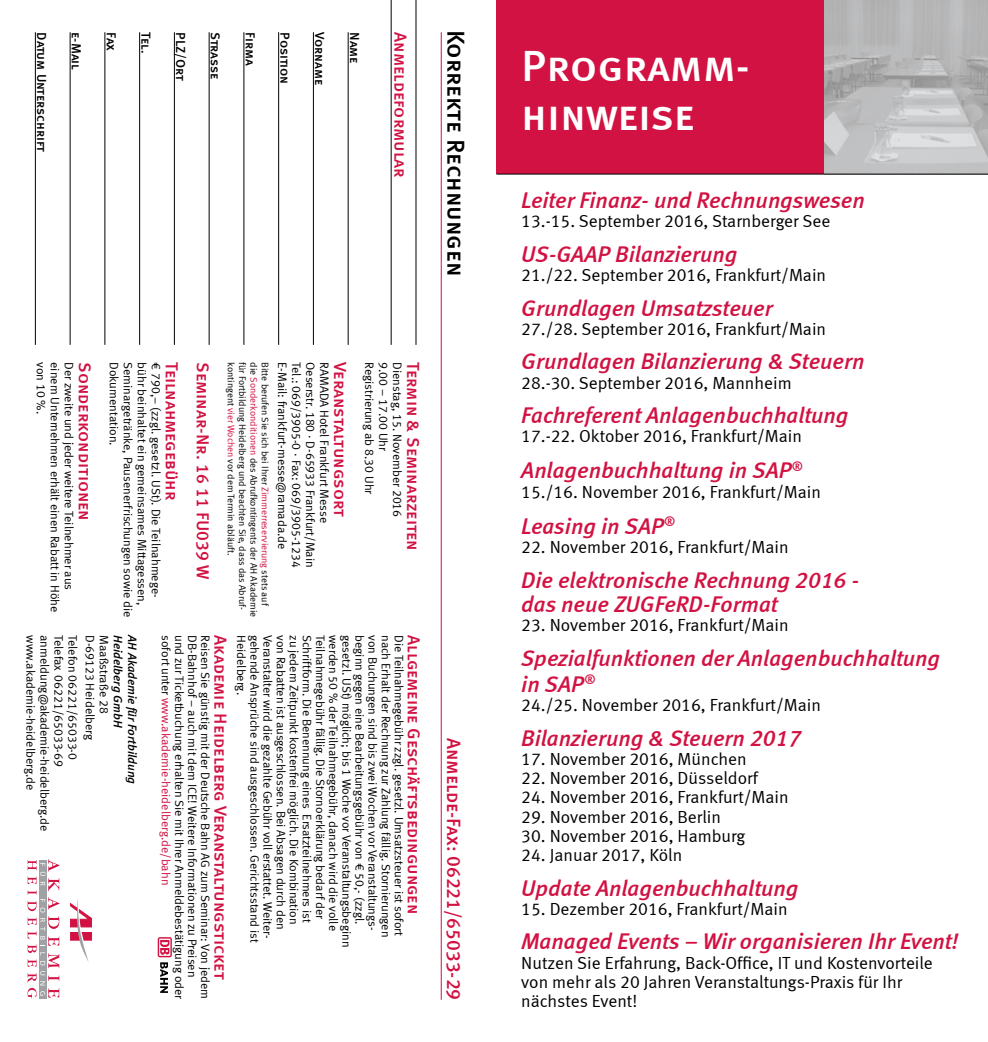
<style>
.page{position:relative;width:988px;height:1042px;background:#fff}
.page>*{position:absolute;margin:0;border:0;box-sizing:border-box;transform-origin:0 0}
.t1{font:43.75px/49px "Meta Medium LF Caps";color:#fff}
.t2{font:24.5px "Meta Medium LF Caps";color:#000}
.t3{font:italic 22.75px/24.5px "Meta Medium LF";color:#d11242}
.t4{font:19.25px "Meta Medium LF Caps";color:#d11242}
.t5{font:17.5px/19.2px "Meta Normal LF";color:#000}
.t6{font:17.5px "Meta Medium LF Caps";letter-spacing:-.005em;color:#d11242}
.t7{font:13.12px "Meta Medium LF Caps";letter-spacing:-.005em;color:#000}
.t8{font:12.25px "Meta Normal LF";color:#000}
.t9{font:12.25px "Meta Normal LF";color:#d11242}
.t10{font:italic 12.25px "Meta Medium LF";color:#000}
.t11{font:9.62px/11.4px "Meta Normal LF";color:#000}
.s1{color:#d11242}
.s2{color:#000}
</style>
<div class="page">
<img style="left:823px;top:0;width:164px;height:174px">
<div style="left:496px;top:0;width:327px;height:174px;background:#d11242"></div>
<hr style="left:440px;top:32px;width:1px;height:968px;background:#d11242">
<hr style="left:415px;top:0;width:1px;height:345px;background:#000">
<hr style="left:390px;top:0;width:1px;height:345px;background:#000">
<hr style="left:347px;top:32px;width:1px;height:313px;background:#000">
<hr style="left:313px;top:32px;width:1px;height:313px;background:#000">
<hr style="left:278px;top:32px;width:1px;height:313px;background:#000">
<hr style="left:243px;top:32px;width:1px;height:313px;background:#000">
<hr style="left:209px;top:32px;width:1px;height:313px;background:#000">
<hr style="left:174px;top:32px;width:1px;height:313px;background:#000">
<hr style="left:139px;top:32px;width:1px;height:313px;background:#000">
<hr style="left:104px;top:32px;width:1px;height:313px;background:#000">
<hr style="left:70px;top:32px;width:1px;height:313px;background:#000">
<hr style="left:35px;top:32px;width:1px;height:313px;background:#000">
<svg style="left:70px;top:899px;width:22px;height:63px"></svg>
<svg style="left:28px;top:859px;width:31px;height:139px"></svg>
<hr style="left:496px;top:174px;width:491px;height:1px;background:#000">
<svg style="left:158px;top:937px;width:14px;height:20px"></svg>
<div style="left:159px;top:938px;width:11px;height:18px;background:#fcf2f5"></div>
<svg style="left:160px;top:940px;width:9px;height:15px"></svg>
<svg style="left:160px;top:962px;width:8px;height:31px"></svg>
<p class="t7" style="left:49px;top:32px;width:121px;rotate:90deg">Datum Unterschrift</p>
<p class="t7" style="left:84px;top:32px;width:39px;rotate:90deg">e-Mail</p>
<p class="t7" style="left:119px;top:32px;width:20px;rotate:90deg">Fax</p>
<p class="t7" style="left:154px;top:32px;width:22px;rotate:90deg">Tel.</p>
<p class="t7" style="left:188px;top:32px;width:50px;rotate:90deg">PLZ/Ort</p>
<p class="t7" style="left:223px;top:32px;width:48px;rotate:90deg">Strasse</p>
<p class="t7" style="left:258px;top:32px;width:35px;rotate:90deg">Firma</p>
<p class="t7" style="left:292px;top:32px;width:54px;rotate:90deg">Position</p>
<p class="t7" style="left:327px;top:32px;width:54px;rotate:90deg">Vorname</p>
<p class="t7" style="left:362px;top:32px;width:33px;rotate:90deg">Name</p>
<h3 class="t6" style="left:410px;top:32px;width:147px;rotate:90deg">Anmeldeformular</h3>
<h2 class="t2" style="left:470px;top:30px;width:248px;rotate:90deg">Korrekte Rechnungen</h2>
<p class="t8" style="left:48px;top:362px;width:53px;rotate:90deg">von 10 %.</p>
<p class="t8" style="left:62px;top:362px;width:252px;rotate:90deg">einem Unternehmen erhält einen Rabatt in Höhe</p>
<p class="t8" style="left:76px;top:362px;width:229px;rotate:90deg">Der zweite und jeder weitere Teilnehmer aus</p>
<h3 class="t6" style="left:95px;top:362px;width:160px;rotate:90deg">Sonderkonditionen</h3>
<p class="t8" style="left:121px;top:362px;width:85px;rotate:90deg">Dokumentation.</p>
<p class="t8" style="left:135px;top:362px;width:257px;rotate:90deg">Seminargetränke, Pausenerfrischungen sowie die</p>
<p class="t8" style="left:149px;top:362px;width:245px;rotate:90deg">bühr beinhaltet ein gemeinsames Mittagessen,</p>
<p class="t8" style="left:163px;top:362px;width:237px;rotate:90deg">€ 790,– (zzgl. gesetzl. USt). Die Teilnahmege-</p>
<h3 class="t6" style="left:182px;top:362px;width:139px;rotate:90deg">Teilnahmegebühr</h3>
<h3 class="t6" style="left:213px;top:362px;width:218px;rotate:90deg">Seminar-Nr. 16 11 FU039 W</h3>
<p class="t11" style="left:271px;top:362px;width:245px;rotate:90deg">Bitte berufen Sie sich bei Ihrer <span class="s1">Zimmerreservierung</span> stets auf</p>
<p class="t8" style="left:289px;top:362px;width:188px;rotate:90deg">E-Mail: frankfurt-messe@ramada.de</p>
<p class="t8" style="left:303px;top:362px;width:207px;rotate:90deg">Tel.: 069/3905-0 · Fax: 069/3905-1234</p>
<p class="t8" style="left:317px;top:362px;width:207px;rotate:90deg">Oeserstr. 180 · D-65933 Frankfurt/Main</p>
<p class="t8" style="left:331px;top:362px;width:162px;rotate:90deg">RAMADA Hotel Frankfurt Messe</p>
<h3 class="t6" style="left:350px;top:362px;width:156px;rotate:90deg">Veranstaltungsort</h3>
<p class="t8" style="left:376px;top:362px;width:134px;rotate:90deg">Registrierung ab 8.30 Uhr</p>
<p class="t8" style="left:390px;top:362px;width:90px;rotate:90deg">9.00 – 17.00 Uhr</p>
<p class="t8" style="left:404px;top:362px;width:156px;rotate:90deg">Dienstag, 15. November 2016</p>
<h3 class="t6" style="left:423px;top:362px;width:190px;rotate:90deg">Termin &amp; Seminarzeiten</h3>
<p class="t11" style="left:259px;top:362px;width:256px;rotate:90deg">die <span class="s1">Sonderkonditionen</span> des Abrufkontingents der AH Akademie für Fortbildung Heidelberg und beachten Sie, dass das Abruf&shy;kontingent <span class="s1">vier Wochen</span> vor dem Termin abläuft.</p>
<p class="t8" style="left:80px;top:635px;width:126px;rotate:90deg">Telefon 06221/65033-0</p>
<p class="t8" style="left:97px;top:635px;width:106px;rotate:90deg">D-69123 Heidelberg</p>
<p class="t8" style="left:111px;top:635px;width:80px;rotate:90deg">Maaßstraße 28</p>
<p class="t10" style="left:125px;top:635px;width:94px;rotate:90deg">Heidelberg GmbH</p>
<p class="t10" style="left:139px;top:635px;width:151px;rotate:90deg">AH Akademie für Fortbildung</p>
<p class="t8" style="left:38px;top:635px;width:156px;rotate:90deg">www.akademie-heidelberg.de</p>
<p class="t8" style="left:52px;top:635px;width:198px;rotate:90deg">anmeldung@akademie-heidelberg.de</p>
<p class="t8" style="left:66px;top:635px;width:133px;rotate:90deg">Telefax 06221/65033-69</p>
<p class="t9" style="left:173px;top:635px;width:252px;rotate:90deg"><span class="s2">sofort unter</span> www.akademie-heidelberg.de/bahn</p>
<p class="t8" style="left:186px;top:635px;width:366px;rotate:90deg">und zur Ticketbuchung erhalten Sie mit Ihrer Anmeldebestätigung oder</p>
<p class="t8" style="left:199px;top:635px;width:344px;rotate:90deg">DB-Bahnhof − auch mit dem ICE! Weitere Informationen zu Preisen</p>
<p class="t8" style="left:212px;top:635px;width:365px;rotate:90deg">Reisen Sie günstig mit der Deutsche Bahn AG zum Seminar: Von jedem</p>
<h3 class="t6" style="left:230px;top:635px;width:346px;rotate:90deg">Akademie Heidelberg Veranstaltungsticket</h3>
<p class="t8" style="left:248px;top:635px;width:61px;rotate:90deg">Heidelberg.</p>
<p class="t8" style="left:262px;top:635px;width:309px;rotate:90deg">gehende Ansprüche sind ausgeschlossen. Gerichtsstand ist</p>
<p class="t8" style="left:380px;top:635px;width:297px;rotate:90deg">von Buchungen sind bis zwei Wochen vor Veranstaltungs-</p>
<p class="t8" style="left:393px;top:635px;width:304px;rotate:90deg">nach Erhalt der Rechnung zur Zahlung fällig. Stornierungen</p>
<p class="t8" style="left:406px;top:635px;width:303px;rotate:90deg">Die Teilnahmegebühr zzgl. gesetzl. Umsatzsteuer ist sofort</p>
<h3 class="t6" style="left:424px;top:635px;width:280px;rotate:90deg">Allgemeine Geschäftsbedingungen</h3>
<p class="t8" style="left:275px;top:635px;width:305px;rotate:90deg">Veranstalter wird die gezahlte Gebühr voll erstattet. Weiter-</p>
<p class="t8" style="left:288px;top:635px;width:296px;rotate:90deg">von Rabatten ist ausgeschlossen. Bei Absagen durch den</p>
<p class="t8" style="left:301px;top:635px;width:291px;rotate:90deg">zu jedem Zeitpunkt kostenfrei möglich. Die Kombination</p>
<p class="t8" style="left:314px;top:635px;width:289px;rotate:90deg">Schriftform. Die Benennung eines Ersatzteilnehmers ist</p>
<p class="t8" style="left:327px;top:635px;width:285px;rotate:90deg">Teilnahmegebühr fällig. Die Stornoerklärung bedarf der</p>
<p class="t8" style="left:340px;top:635px;width:297px;rotate:90deg">werden 50 % der Teilnahmegebühr, danach wird die volle</p>
<p class="t8" style="left:353px;top:635px;width:314px;rotate:90deg">gesetzl. USt) möglich; bis 1 Woche vor Veranstaltungsbeginn</p>
<p class="t8" style="left:366px;top:635px;width:291px;rotate:90deg">beginn gegen eine Bearbeitungsgebühr von € 50,- (zzgl.</p>
<h3 class="t4" style="left:465px;top:738px;width:264px;rotate:90deg">Anmelde-Fax: 06221/65033-29</h3>
<h1 class="t1" style="left:521px;top:41px;width:230px">Programm&shy;hinweise</h1>
<h3 class="t3" style="left:521px;top:188px;width:345px">Leiter Finanz- und Rechnungswesen</h3>
<h3 class="t5" style="left:521px;top:212px;width:310px">13.-15. September 2016, Starnberger See</h3>
<h3 class="t3" style="left:521px;top:241px;width:217px">US-GAAP Bilanzierung</h3>
<h3 class="t5" style="left:521px;top:265px;width:306px">21./22. September 2016, Frankfurt/Main</h3>
<h3 class="t3" style="left:521px;top:295px;width:253px">Grundlagen Umsatzsteuer</h3>
<h3 class="t5" style="left:521px;top:319px;width:306px">27./28. September 2016, Frankfurt/Main</h3>
<h3 class="t3" style="left:521px;top:349px;width:344px">Grundlagen Bilanzierung &amp; Steuern</h3>
<h3 class="t5" style="left:521px;top:373px;width:272px">28.-30. September 2016, Mannheim</h3>
<h3 class="t3" style="left:521px;top:402px;width:329px">Fachreferent Anlagenbuchhaltung</h3>
<h3 class="t5" style="left:521px;top:426px;width:282px">17.-22. Oktober 2016, Frankfurt/Main</h3>
<h3 class="t3" style="left:521px;top:458px;width:283px">Anlagenbuchhaltung in SAP<sup>®</sup></h3>
<h3 class="t5" style="left:521px;top:482px;width:301px">15./16. November 2016, Frankfurt/Main</h3>
<h3 class="t3" style="left:521px;top:513px;width:155px">Leasing in SAP<sup>®</sup></h3>
<h3 class="t5" style="left:521px;top:537px;width:269px">22. November 2016, Frankfurt/Main</h3>
<h3 class="t3" style="left:521px;top:567px;width:339px">Die elektronische Rechnung 2016 - das neue ZUGFeRD-Format</h3>
<h3 class="t5" style="left:521px;top:615px;width:269px">23. November 2016, Frankfurt/Main</h3>
<h3 class="t3" style="left:521px;top:644px;width:420px;line-height:26.2px">Spezialfunktionen der Anlagenbuchhaltung in SAP<sup>®</sup></h3>
<h3 class="t5" style="left:521px;top:695px;width:301px">24./25. November 2016, Frankfurt/Main</h3>
<h3 class="t3" style="left:521px;top:725px;width:281px">Bilanzierung &amp; Steuern 2017</h3>
<h3 class="t5" style="left:521px;top:749px;width:227px">17. November 2016, München</h3>
<h3 class="t5" style="left:521px;top:768px;width:238px">22. November 2016, Düsseldorf</h3>
<h3 class="t5" style="left:521px;top:787px;width:269px">24. November 2016, Frankfurt/Main</h3>
<h3 class="t5" style="left:521px;top:807px;width:201px">29. November 2016, Berlin</h3>
<h3 class="t5" style="left:521px;top:826px;width:225px">30. November 2016, Hamburg</h3>
<h3 class="t5" style="left:521px;top:845px;width:162px">24. Januar 2017, Köln</h3>
<h3 class="t3" style="left:521px;top:875px;width:278px">Update Anlagenbuchhaltung</h3>
<h3 class="t5" style="left:521px;top:899px;width:268px">15. Dezember 2016, Frankfurt/Main</h3>
<h3 class="t3" style="left:521px;top:929px;width:439px">Managed Events – Wir organisieren Ihr Event!</h3>
<h3 class="t5" style="left:521px;top:952px;width:413px">Nutzen Sie Erfahrung, Back-Office, IT und Kostenvorteile von mehr als 20 Jahren Veranstaltungs-Praxis für Ihr nächstes Event!</h3>
</div>
